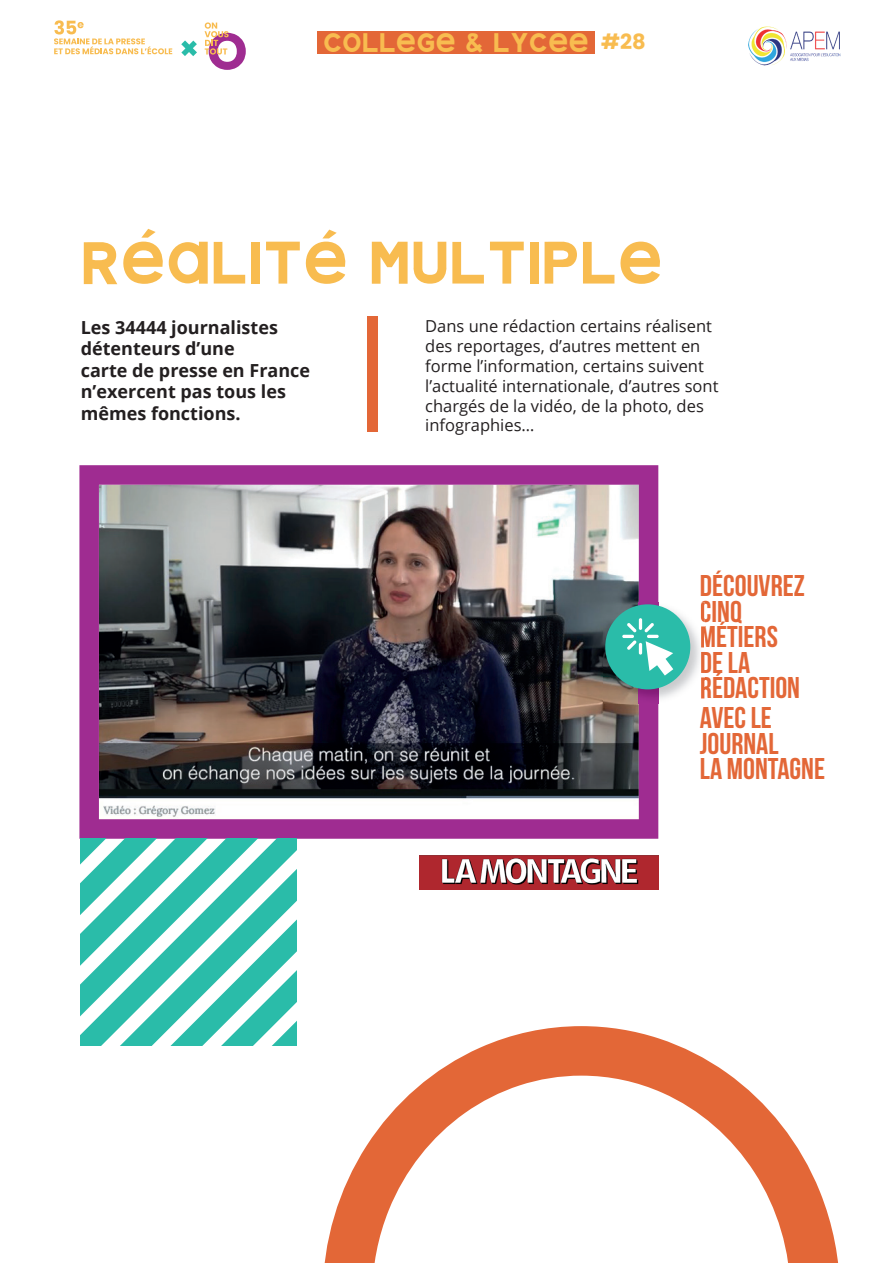
<style>
.page{position:relative;width:893px;height:1263px;background:#fff}
.page>*{position:absolute;margin:0;border:0;box-sizing:border-box;transform-origin:0 0}
.t1{font:60px "Mannie";color:#f8bc50}
.t2{font:700 30px/25.5px "Bebas Neue";color:#e36737}
.t3{font:27px "Mannie";color:#f8bc50}
.t4{font:700 18px/21.6px "Open Sans";color:#231f20}
.t5{font:16.5px/19.8px "Open Sans";color:#231f20}
.s1{font-family:"Poppins";font-weight:700;font-size:21px}
</style>
<div class="page">
<img style="left:748px;top:26px;width:93px;height:40px">
<svg style="left:205px;top:22px;width:41px;height:48px"></svg>
<svg style="left:181px;top:40px;width:16px;height:16px"></svg>
<svg style="left:54px;top:20px;width:118px;height:34px"></svg>
<div style="left:318px;top:31px;width:277px;height:22px;background:#e36737"></div>
<div style="left:367px;top:316px;width:11px;height:115px;background:#e36737"></div>
<svg style="left:141px;top:229px;width:15px;height:9px"></svg>
<svg style="left:323px;top:230px;width:14px;height:8px"></svg>
<img style="left:79px;top:465px;width:579px;height:374px">
<img style="left:420px;top:856px;width:238px;height:34px">
<img style="left:603px;top:602px;width:100px;height:102px">
<img style="left:701px;top:602px;width:4px;height:20px">
<img style="left:701px;top:623px;width:4px;height:25px">
<img style="left:701px;top:652px;width:4px;height:21px">
<img style="left:701px;top:673px;width:4px;height:26px">
<div style="left:605px;top:604px;width:85px;height:85px;background:#2abca9;border-radius:50%"></div>
<svg style="left:622px;top:618px;width:51px;height:57px"></svg>
<svg style="left:324px;top:1026px;width:515px;height:237px"></svg>
<svg style="left:81px;top:839px;width:216px;height:207px"></svg>
<h3 class="t3" style="left:323px;top:26px;width:324px">COLLEGE &amp; LYCEE <span class="s1">#28</span></h3>
<h1 class="t1" style="left:81px;top:228px;width:584px">REALITE MULTIPLE</h1>
<p class="t4" style="left:81px;top:316px;width:231px">Les 34444 journalistes détenteurs d’une<br>carte de presse en France n’exercent pas tous les mêmes fonctions.</p>
<p class="t5" style="left:425px;top:316px;width:295px">Dans une rédaction certains réalisent des reportages, d’autres mettent en forme l’information, certains suivent l’actualité internationale, d’autres sont chargés de la vidéo, de la photo, des infographies…</p>
<h2 class="t2" style="left:700px;top:573px;width:106px">DÉCOUVREZ<br>CINQ<br>MÉTIERS<br>DE LA<br>RÉDACTION</h2>
<h2 class="t2" style="left:700px;top:705px;width:127px">AVEC LE<br>JOURNAL<br>LA MONTAGNE</h2>
</div>
